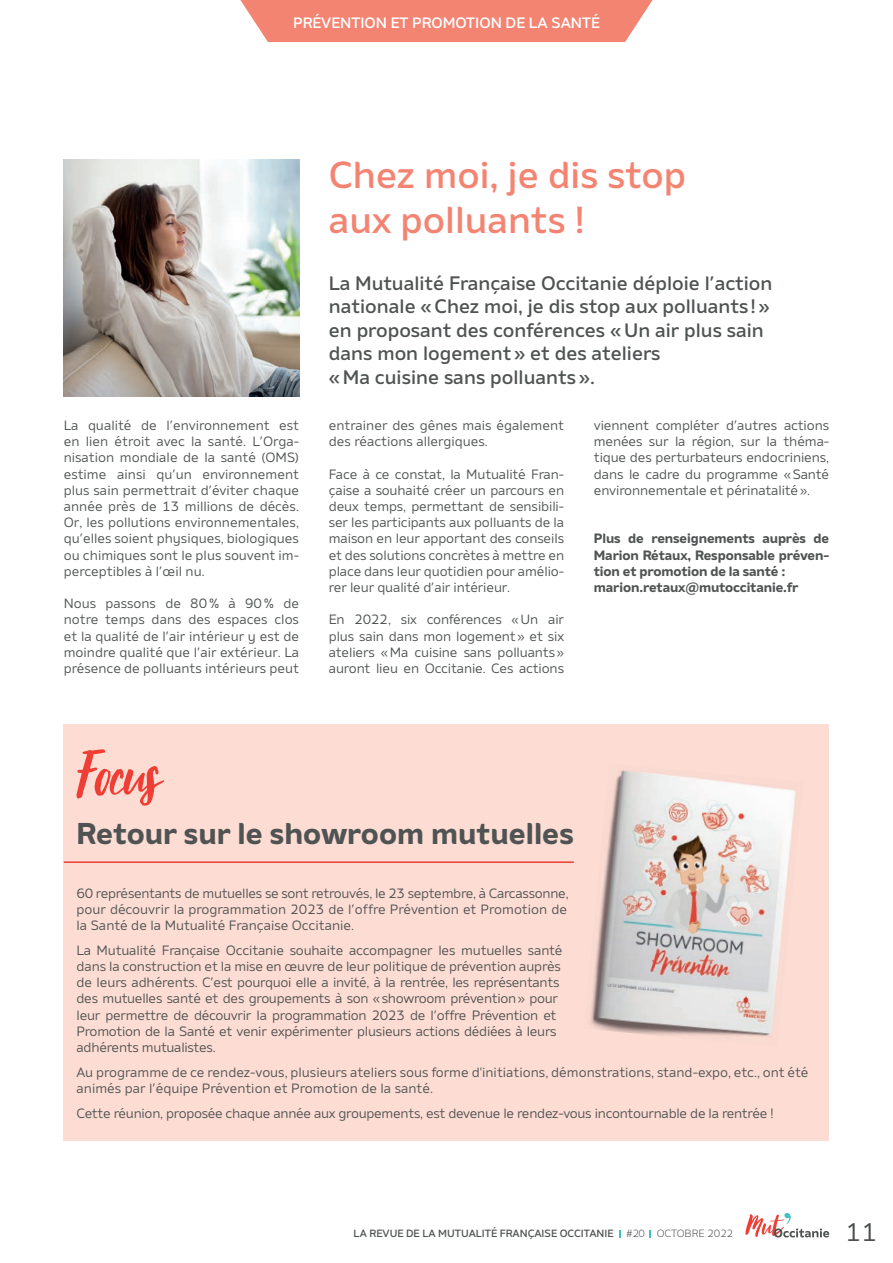
<style>
.page{position:relative;width:893px;height:1263px;background:#fff}
.page>*{position:absolute;margin:0;border:0;box-sizing:border-box;transform-origin:0 0}
.t1{font:79.5px "October Storm";color:#ee3e35}
.t2{font:500 37.5px/45px "Amino";color:#f48472}
.t3{font:700 30px "Amino";color:#505353}
.t4{font:25.5px "Amino";color:#4c4f50}
.t5{font:500 19.5px/23.4px "Amino";color:#505353}
.t6{font:500 15px "Amino";color:#fff}
.t7{font:13.5px/16.2px "Amino";letter-spacing:-.01em;color:#505353;text-align:justify}
.t8{font:700 13.5px/16.2px "Amino";letter-spacing:-.01em;color:#505353}
.t9{font:500 10.5px "Amino";color:#505353}
.s1{font-weight:300}
</style>
<div class="page">
<svg style="left:619px;top:1230px;width:2px;height:7px"></svg>
<svg style="left:745px;top:1213px;width:84px;height:24px"></svg>
<svg style="left:240px;top:0;width:413px;height:42px;background:#f48c7b"></svg>
<img style="left:64px;top:159px;width:235px;height:237px">
<div style="left:64px;top:724px;width:765px;height:417px;background:#fdddd3"></div>
<hr style="left:64px;top:861px;width:510px;height:2px;background:#ee3e35">
<img style="left:590px;top:770px;width:206px;height:267px">
<p class="t6" style="left:293px;top:14px;width:308px">PRÉVENTION ET PROMOTION DE LA SANTÉ</p>
<h2 class="t2" style="left:329px;top:151px;width:359px">Chez moi, je dis stop aux polluants !</h2>
<p class="t7" style="left:64px;top:417px;width:237px">La qualité de l’environnement est en lien étroit avec la santé. L’Orga&shy;nisation mondiale de la santé (OMS) estime ainsi qu’un environnement plus sain permettrait d’éviter chaque année près de 13 millions de décès.<br>Or, les pollutions environnementales, qu’elles soient physiques, biologiques ou chimiques sont le plus souvent im&shy;perceptibles à l’œil nu.</p>
<p class="t7" style="left:64px;top:595px;width:237px">Nous passons de 80% à 90% de notre temps dans des espaces clos et la qualité de l’air intérieur y est de moindre qualité que l’air extérieur. La présence de polluants intérieurs peut</p>
<h3 class="t5" style="left:329px;top:271px;width:445px">La Mutualité Française Occitanie déploie l’action nationale «Chez moi, je dis stop aux polluants !» en proposant des conférences «Un air plus sain dans mon logement» et des ateliers<br>«Ma cuisine sans polluants».</h3>
<p class="t7" style="left:329px;top:417px;width:237px">entrainer des gênes mais également des réactions allergiques.</p>
<p class="t7" style="left:329px;top:466px;width:237px">Face à ce constat, la Mutualité Fran&shy;çaise a souhaité créer un parcours en deux temps, permettant de sensibili&shy;ser les participants aux polluants de la maison en leur apportant des conseils et des solutions concrètes à mettre en place dans leur quotidien pour amélio&shy;rer leur qualité d’air intérieur.</p>
<p class="t7" style="left:329px;top:611px;width:237px">En 2022, six conférences «Un air plus sain dans mon logement» et six ateliers «Ma cuisine sans polluants» auront lieu en Occitanie. Ces actions</p>
<p class="t7" style="left:594px;top:417px;width:237px">viennent compléter d’autres actions menées sur la région, sur la théma&shy;tique des perturbateurs endocriniens, dans le cadre du programme «Santé environnementale et périnatalité».</p>
<p class="t8" style="left:594px;top:530px;width:237px">Plus de renseignements auprès de Marion Rétaux, Responsable préven&shy;tion et promotion de la santé : marion.retaux@mutoccitanie.fr</p>
<h1 class="t1" style="left:77px;top:737px;width:84px">Focus</h1>
<h3 class="t3" style="left:77px;top:815px;width:499px">Retour sur le showroom mutuelles</h3>
<p class="t7" style="left:77px;top:885px;width:494px">60 représentants de mutuelles se sont retrouvés, le 23 septembre, à Carcassonne, pour découvrir la programmation 2023 de l’offre Prévention et Promotion de la Santé de la Mutualité Française Occitanie.</p>
<p class="t7" style="left:77px;top:942px;width:488px;text-align:left">La Mutualité Française Occitanie souhaite accompagner les mutuelles santé dans la construction et la mise en œuvre de leur politique de prévention auprès de leurs adhérents. C’est pourquoi elle a invité, à la rentrée, les représentants des mutuelles santé et des groupements à son «showroom prévention» pour leur permettre de découvrir la programmation 2023 de l’offre Prévention et Promotion de la Santé et venir expérimenter plusieurs actions dédiées à leurs adhérents mutualistes.</p>
<p class="t7" style="left:77px;top:1064px;width:734px">Au programme de ce rendez-vous, plusieurs ateliers sous forme d'initiations, démonstrations, stand-expo, etc., ont été animés par l’équipe Prévention et Promotion de la santé.</p>
<p class="t7" style="left:77px;top:1104px;width:698px">Cette réunion, proposée chaque année aux groupements, est devenue le rendez-vous incontournable de la rentrée !</p>
<p class="t9" style="left:354px;top:1227px;width:381px">LA REVUE DE LA MUTUALITÉ FRANÇAISE OCCITANIE <span class="s1">#20 OCTOBRE 2022</span></p>
<h3 class="t4" style="left:845px;top:1216px;width:34px">11</h3>
</div>
